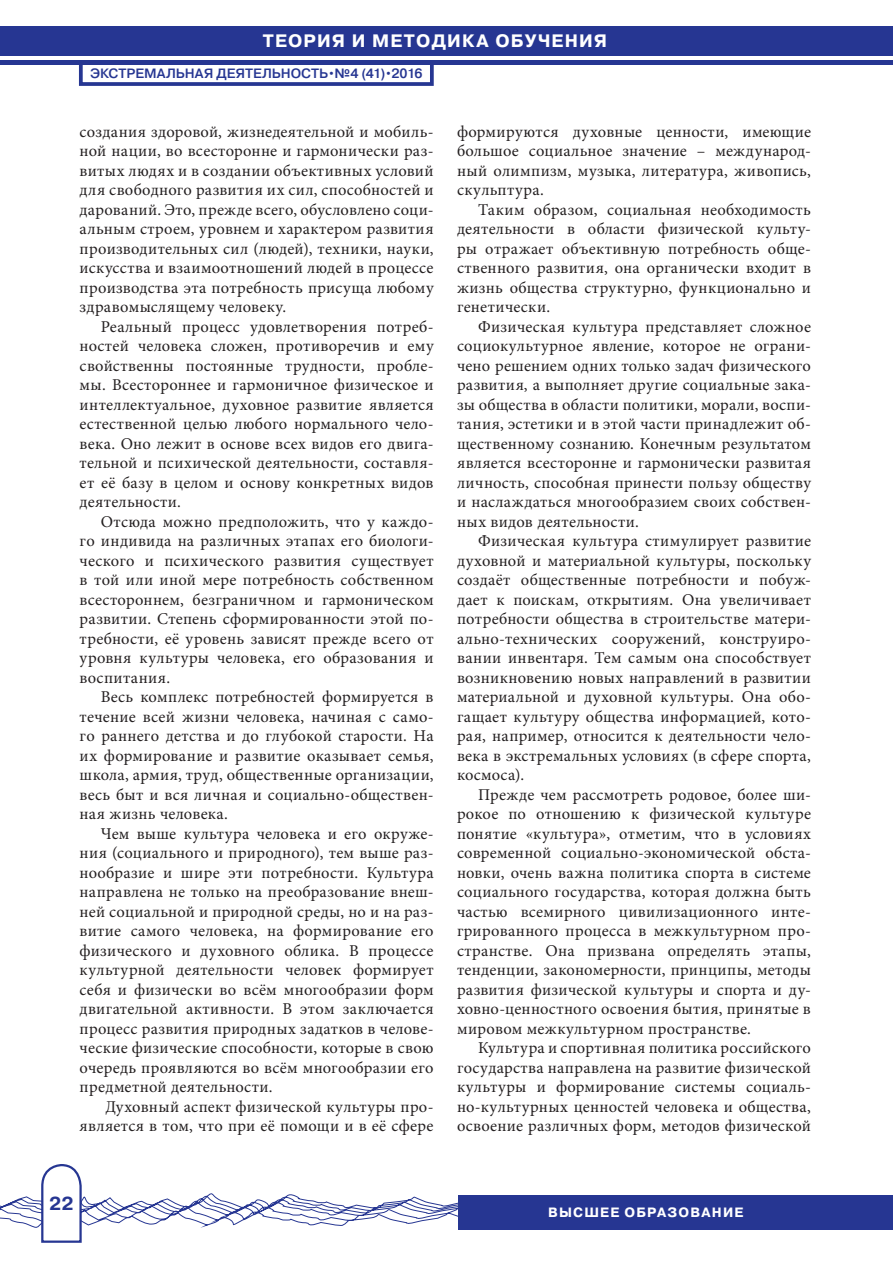
<style>
.page{position:relative;width:893px;height:1263px;background:#fff}
.page>*{position:absolute;margin:0;border:0;box-sizing:border-box;transform-origin:0 0}
.t1{font:700 18.75px "Pragmatica";color:#263692}
.t2{font:700 18px "Pragmatica";letter-spacing:.06em;color:#fff}
.TEXT{font:16.5px/19.5px "Minion Pro";letter-spacing:.02em;color:#231f20;text-align:justify}
.t3{font:500 13.5px "Pragmatica";color:#263692}
.t4{font:700 13.5px "Pragmatica";letter-spacing:.085em;color:#fff}
</style>
<div class="page">
<div style="left:0;top:26px;width:893px;height:30px;background:#263692"></div>
<hr style="left:0;top:61px;width:893px;height:4px;background:#263692">
<svg style="left:0;top:1165px;width:893px;height:78px"></svg>
<div style="left:458px;top:1195px;width:435px;height:34px;background:#263692"></div>
<div style="left:0;top:1242px;width:21px;height:21px;background:#fff"></div>
<div style="left:79px;top:61px;width:355px;height:25px;border:4px solid #263692"></div>
<p class="t2" style="left:263px;top:29px;width:346px">ТЕОРИЯ И МЕТОДИКА ОБУЧЕНИЯ</p>
<p class="t3" style="left:90px;top:65px;width:334px">ЭКСТРЕМАЛЬНАЯ ДЕЯТЕЛЬНОСТЬ•№4 (41)•2016</p>
<p class="TEXT" style="left:80px;top:122px;width:356px">создания здоровой, жизнедеятельной и мобиль‑ ной нации, во всесторонне и гармонически раз‑ витых людях и в создании объективных условий для свободного развития их сил, способностей и дарований. Это, прежде всего, обусловлено соци‑ альным строем, уровнем и характером развития производительных сил (людей), техники, науки, искусства и взаимоотношений людей в процессе производства эта потребность присуща любому здравомыслящему человеку.</p>
<p class="TEXT" style="left:80px;top:317px;width:355px;text-indent:21px">Реальный процесс удовлетворения потреб‑ ностей человека сложен, противоречив и ему свойственны постоянные трудности, пробле‑ мы. Всестороннее и гармоничное физическое и интеллектуальное, духовное развитие является естественной целью любого нормального чело‑ века. Оно лежит в основе всех видов его двига‑ тельной и психической деятельности, составля‑ ет её базу в целом и основу конкретных видов деятельности.</p>
<p class="TEXT" style="left:80px;top:512px;width:356px;text-indent:21px">Отсюда можно предположить, что у каждо‑ го индивида на различных этапах его биологи‑ ческого и психического развития существует в той или иной мере потребность собственном всестороннем, безграничном и гармоническом развитии. Степень сформированности этой по‑ требности, её уровень зависят прежде всего от уровня культуры человека, его образования и воспитания.</p>
<p class="TEXT" style="left:80px;top:687px;width:355px;text-indent:21px">Весь комплекс потребностей формируется в течение всей жизни человека, начиная с само‑ го раннего детства и до глубокой старости. На их формирование и развитие оказывает семья, школа, армия, труд, общественные организации, весь быт и вся личная и социально-обществен‑ ная жизнь человека.</p>
<p class="TEXT" style="left:80px;top:824px;width:356px;text-indent:21px">Чем выше культура человека и его окруже‑ ния (социального и природного), тем выше раз‑ нообразие и шире эти потребности. Культура направлена не только на преобразование внеш‑ ней социальной и природной среды, но и на раз‑ витие самого человека, на формирование его физического и духовного облика. В процессе культурной деятельности человек формирует себя и физически во всём многообразии форм двигательной активности. В этом заключается процесс развития природных задатков в челове‑ ческие физические способности, которые в свою очередь проявляются во всём многообразии его предметной деятельности.</p>
<p class="TEXT" style="left:80px;top:1097px;width:355px;text-align:right">Духовный аспект физической культуры про‑ является в том, что при её помощи и в её сфере</p>
<p class="TEXT" style="left:457px;top:122px;width:355px">формируются духовные ценности, имеющие большое социальное значение – международ‑ ный олимпизм, музыка, литература, живопись, скульптура.</p>
<p class="TEXT" style="left:457px;top:200px;width:356px;text-indent:21px">Таким образом, социальная необходимость деятельности в области физической культу‑ ры отражает объективную потребность обще‑ ственного развития, она органически входит в жизнь общества структурно, функционально и генетически.</p>
<p class="TEXT" style="left:457px;top:317px;width:355px;text-indent:21px">Физическая культура представляет сложное социокультурное явление, которое не ограни‑ чено решением одних только задач физического развития, а выполняет другие социальные зака‑ зы общества в области политики, морали, воспи‑ тания, эстетики и в этой части принадлежит об‑ щественному сознанию. Конечным результатом является всесторонне и гармонически развитая личность, способная принести пользу обществу и наслаждаться многообразием своих собствен‑ ных видов деятельности.</p>
<p class="TEXT" style="left:457px;top:531px;width:356px;text-indent:21px">Физическая культура стимулирует развитие духовной и материальной культуры, поскольку создаёт общественные потребности и побуж‑ дает к поискам, открытиям. Она увеличивает потребности общества в строительстве матери‑ ально-технических сооружений, конструиро‑ вании инвентаря. Тем самым она способствует возникновению новых направлений в развитии материальной и духовной культуры. Она обо‑ гащает культуру общества информацией, кото‑ рая, например, относится к деятельности чело‑ века в экстремальных условиях (в сфере спорта, космоса).</p>
<p class="TEXT" style="left:457px;top:785px;width:355px;text-indent:21px">Прежде чем рассмотреть родовое, более ши‑ рокое по отношению к физической культуре понятие «культура», отметим, что в условиях современной социально-экономической обста‑ новки, очень важна политика спорта в системе социального государства, которая должна быть частью всемирного цивилизационного инте‑ грированного процесса в межкультурном про‑ странстве. Она призвана определять этапы, тенденции, закономерности, принципы, методы развития физической культуры и спорта и ду‑ ховно-ценностного освоения бытия, принятые в мировом межкультурном пространстве.</p>
<p class="TEXT" style="left:457px;top:1038px;width:355px;text-indent:21px">Культура и спортивная политика российского государства направлена на развитие физической культуры и формирование системы социаль‑ но-культурных ценностей человека и общества, освоение различных форм, методов физической</p>
<p class="t1" style="left:49px;top:1191px;width:26px">22</p>
<p class="t4" style="left:548px;top:1203px;width:197px">ВЫСШЕЕ ОБРАЗОВАНИЕ</p>
</div>
